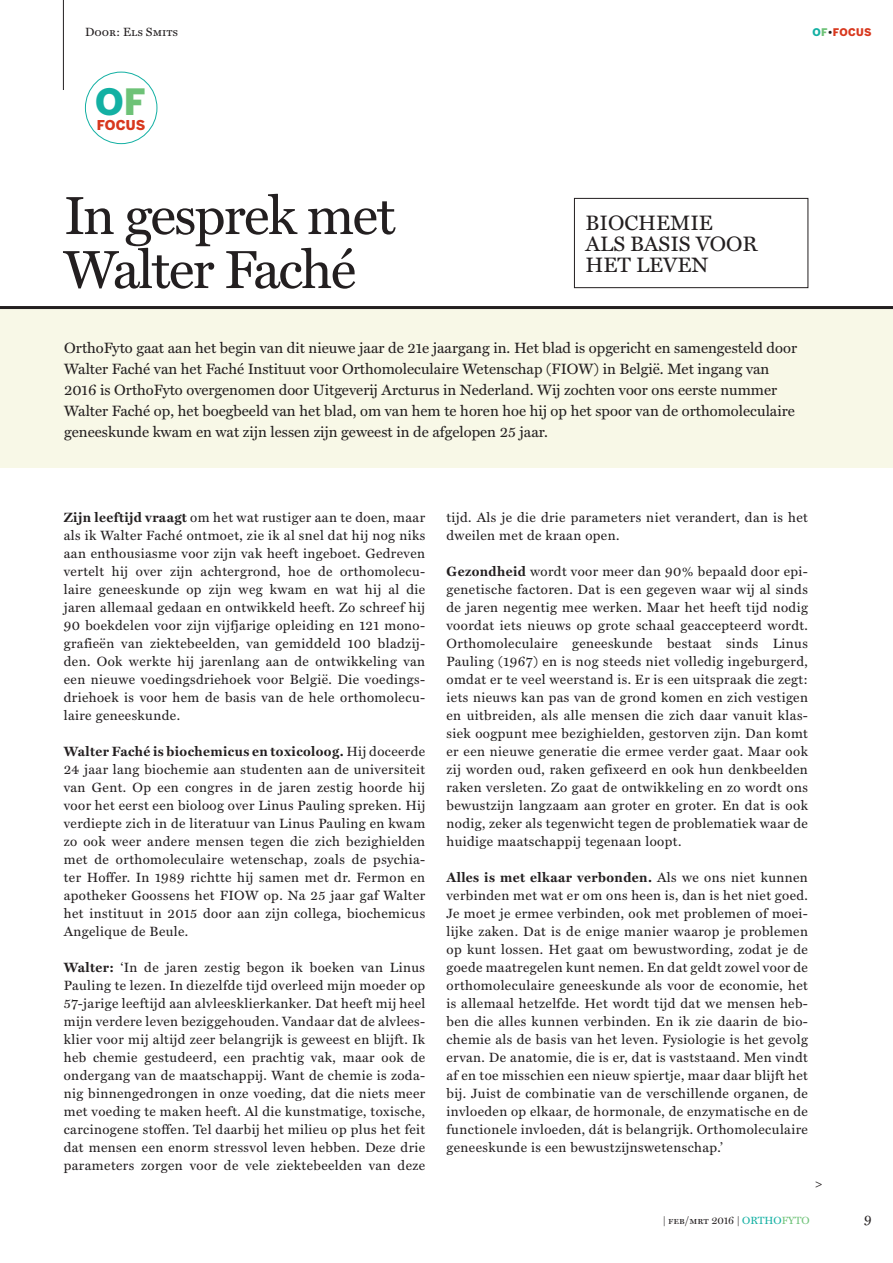
<style>
.page{position:relative;width:893px;height:1263px;background:#fff}
.page>*{position:absolute;margin:0;border:0;box-sizing:border-box;transform-origin:0 0}
.t1{font:54px/54px "Miller Text";letter-spacing:-.03em;color:#231f20}
.t2{font:900 36px "Benton Sans";color:#13b0a3}
.t3{font:21px/21px "Miller Text";color:#231f20}
.t4{font:15px/21px "Miller Text";color:#231f20}
.t5{font:13.5px/18px "Miller Text";letter-spacing:.03em;color:#231f20;text-align:justify}
.t6{font:900 13.5px "Benton Sans";letter-spacing:.01em;color:#d8381e}
.t7{font:12px "Miller Text SC";color:#231f20}
.t8{font:10.5px "Miller Display SC";color:#231f20}
.t9{font:900 10.5px "Benton Sans";letter-spacing:.03em;color:#d8381e}
.s1{color:#13b0a3}
.s2{color:#6ec277}
.s3{color:#231f20}
.s4{font-weight:700}
.s5{font-family:"Miller Text";color:#13b0a3}
.s6{font-family:"Miller Text";color:#6ec277}
</style>
<div class="page">
<div style="left:0;top:307px;width:893px;height:161px;background:#f8f8e7"></div>
<div style="left:574px;top:198px;width:234px;height:90px;border:1px solid #231f20"></div>
<hr style="left:63px;top:0;width:1px;height:90px;background:#231f20">
<hr style="left:0;top:306px;width:893px;height:3px;background:#231f20">
<div style="left:85px;top:72px;width:72px;height:72px;border:1px solid #13b0a3;border-radius:50%"></div>
<p class="t7" style="left:85px;top:25px;width:95px">Door: Els Smits</p>
<p class="t9" style="left:813px;top:26px;width:61px"><span class="s1">O</span><span class="s2">F</span><span class="s3">•</span>FOCUS</p>
<h2 class="t2" style="left:95px;top:80px;width:52px">O<span class="s2">F</span></h2>
<p class="t6" style="left:97px;top:117px;width:50px">FOCUS</p>
<h1 class="t1" style="left:64px;top:188px;width:333px">In gesprek met<br>Walter Faché</h1>
<h3 class="t3" style="left:585px;top:212px;width:174px">BIOCHEMIE<br>ALS BASIS VOOR<br>HET LEVEN</h3>
<p class="t4" style="left:64px;top:337px;width:734px">OrthoFyto gaat aan het begin van dit nieuwe jaar de 21e jaargang in. Het blad is opgericht en samengesteld door Walter Faché van het Faché Instituut voor Orthomoleculaire Wetenschap (FIOW) in België. Met ingang van 2016 is OrthoFyto overgenomen door Uitgeverij Arcturus in Nederland. Wij zochten voor ons eerste nummer Walter Faché op, het boegbeeld van het blad, om van hem te horen hoe hij op het spoor van de orthomoleculaire geneeskunde kwam en wat zijn lessen zijn geweest in de afgelopen 25 jaar.</p>
<p class="t5" style="left:64px;top:508px;width:363px"><span class="s4">Zijn leeftijd vraagt</span> om het wat rustiger aan te doen, maar als ik Walter Faché ontmoet, zie ik al snel dat hij nog niks aan enthousiasme voor zijn vak heeft ingeboet. Gedreven vertelt hij over zijn achtergrond, hoe de orthomolecu&shy;laire geneeskunde op zijn weg kwam en wat hij al die jaren allemaal gedaan en ontwikkeld heeft. Zo schreef hij 90 boekdelen voor zijn vijfjarige opleiding en 121 mono&shy;grafieën van ziektebeelden, van gemiddeld 100 bladzij&shy;den. Ook werkte hij jarenlang aan de ontwikkeling van een nieuwe voedingsdriehoek voor België. Die voedings&shy;driehoek is voor hem de basis van de hele orthomolecu&shy;laire geneeskunde.</p>
<p class="t5" style="left:64px;top:742px;width:363px"><span class="s4">Walter Faché is biochemicus en toxicoloog.</span> Hij doceerde 24 jaar lang biochemie aan studenten aan de universiteit van Gent. Op een congres in de jaren zestig hoorde hij voor het eerst een bioloog over Linus Pauling spreken. Hij verdiepte zich in de literatuur van Linus Pauling en kwam zo ook weer andere mensen tegen die zich bezighielden met de orthomoleculaire wetenschap, zoals de psychia&shy;ter Hoffer. In 1989 richtte hij samen met dr. Fermon en apotheker Goossens het FIOW op. Na 25 jaar gaf Walter het instituut in 2015 door aan zijn collega, biochemicus Angelique de Beule.</p>
<p class="t5" style="left:64px;top:958px;width:363px"><span class="s4">Walter:</span> ‘In de jaren zestig begon ik boeken van Linus Pauling te lezen. In diezelfde tijd overleed mijn moeder op 57-jarige leeftijd aan alvleesklierkanker. Dat heeft mij heel mijn verdere leven beziggehouden. Vandaar dat de alvlees&shy;klier voor mij altijd zeer belangrijk is geweest en blijft. Ik heb chemie gestudeerd, een prachtig vak, maar ook de ondergang van de maatschappij. Want de chemie is zoda&shy;nig binnengedrongen in onze voeding, dat die niets meer met voeding te maken heeft. Al die kunstmatige, toxische, carcinogene stoffen. Tel daarbij het milieu op plus het feit dat mensen een enorm stressvol leven hebben. Deze drie parameters zorgen voor de vele ziektebeelden van deze</p>
<p class="t5" style="left:446px;top:508px;width:363px">tijd. Als je die drie parameters niet verandert, dan is het dweilen met de kraan open.</p>
<p class="t5" style="left:446px;top:562px;width:363px"><span class="s4">Gezondheid</span> wordt voor meer dan 90% bepaald door epi&shy;genetische factoren. Dat is een gegeven waar wij al sinds de jaren negentig mee werken. Maar het heeft tijd nodig voordat iets nieuws op grote schaal geaccepteerd wordt.<br>Orthomoleculaire geneeskunde bestaat sinds Linus Pauling (1967) en is nog steeds niet volledig ingeburgerd, omdat er te veel weerstand is. Er is een uitspraak die zegt: iets nieuws kan pas van de grond komen en zich vestigen en uitbreiden, als alle mensen die zich daar vanuit klas&shy;siek oogpunt mee bezighielden, gestorven zijn. Dan komt er een nieuwe generatie die ermee verder gaat. Maar ook zij worden oud, raken gefixeerd en ook hun denkbeelden raken versleten. Zo gaat de ontwikkeling en zo wordt ons bewustzijn langzaam aan groter en groter. En dat is ook nodig, zeker als tegenwicht tegen de problematiek waar de huidige maatschappij tegenaan loopt.</p>
<p class="t5" style="left:446px;top:868px;width:363px"><span class="s4">Alles is met elkaar verbonden.</span> Als we ons niet kunnen verbinden met wat er om ons heen is, dan is het niet goed.<br>Je moet je ermee verbinden, ook met problemen of moei&shy;lijke zaken. Dat is de enige manier waarop je problemen op kunt lossen. Het gaat om bewustwording, zodat je de goede maatregelen kunt nemen. En dat geldt zowel voor de orthomoleculaire geneeskunde als voor de economie, het is allemaal hetzelfde. Het wordt tijd dat we mensen heb&shy;ben die alles kunnen verbinden. En ik zie daarin de bio&shy;chemie als de basis van het leven. Fysiologie is het gevolg ervan. De anatomie, die is er, dat is vaststaand. Men vindt af en toe misschien een nieuw spiertje, maar daar blijft het bij. Juist de combinatie van de verschillende organen, de invloeden op elkaar, de hormonale, de enzymatische en de functionele invloeden, dát is belangrijk. Orthomoleculaire geneeskunde is een bewustzijnswetenschap.’</p>
<p class="t5" style="left:815px;top:1174px;width:9px">&gt;</p>
<p class="t8" style="left:663px;top:1214px;width:149px">| feb/mrt 2016 | <span class="s5">ORTHO</span><span class="s6">FYTO</span></p>
<p class="t5" style="left:864px;top:1210px;width:9px">9</p>
</div>
